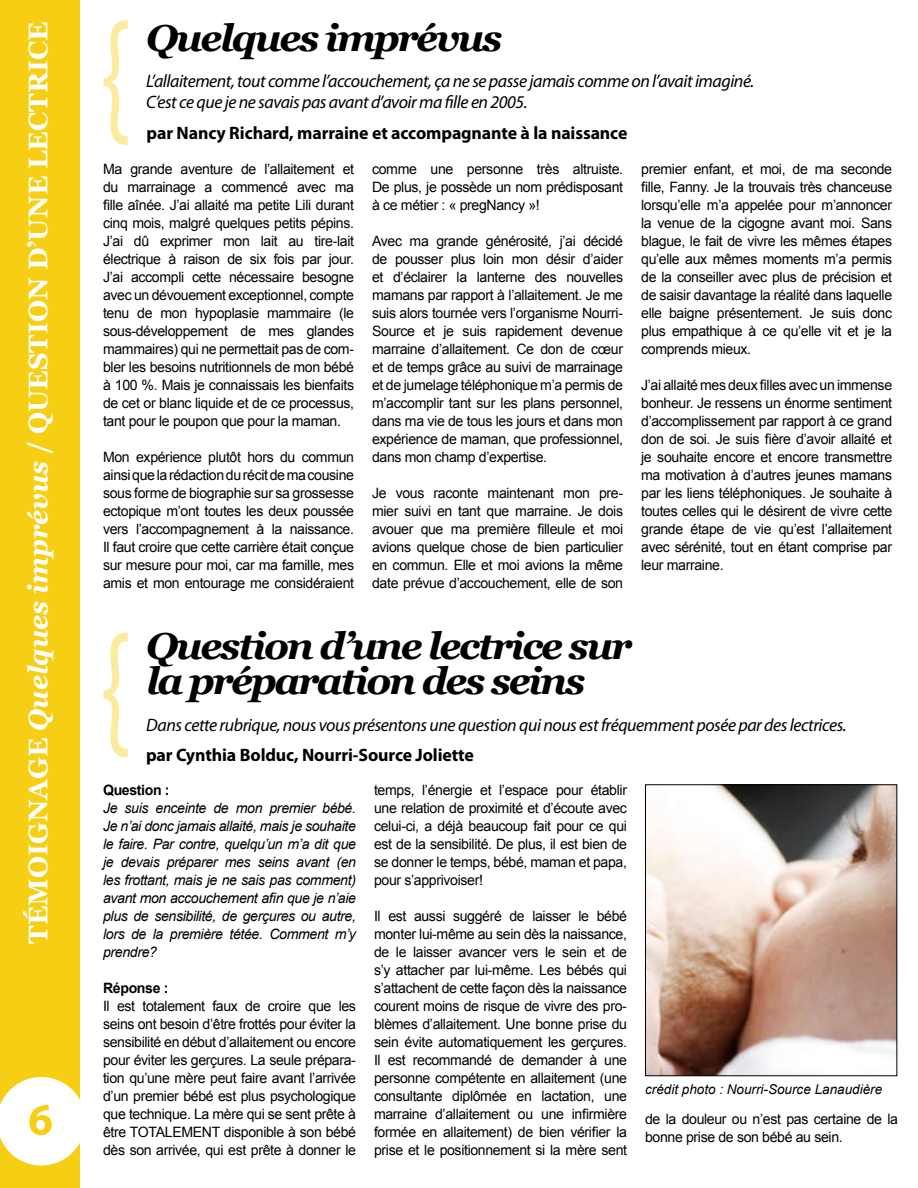
<style>
.page{position:relative;width:918px;height:1188px;background:#fff}
.page>*{position:absolute;margin:0;border:0;box-sizing:border-box;transform-origin:0 0}
.t1{font:italic 700 37.5px/34.5px "Georgia";letter-spacing:-.06em;color:#000;scale:1.05 1}
.t2{font:700 27px "Georgia";color:#fff}
.t3{font:italic 18px/21px "Myriad Pro";letter-spacing:-.025em;color:#000}
.t4{font:700 18px "Myriad Pro";letter-spacing:-.005em;color:#000}
.t5{font:14.25px/18px "Arial";letter-spacing:-.025em;color:#000;text-align:justify}
.t6{font:italic 14.25px/18px "Arial";letter-spacing:-.025em;color:#000;text-align:justify}
.t7{font:700 14.25px "Arial";letter-spacing:-.025em;color:#000}
.t8{font:italic 13.5px "Arial";color:#000}
.s1{font-style:italic}
</style>
<div class="page">
<div style="left:0;top:0;width:80px;height:1188px;background:#f6ce13"></div>
<svg style="left:0;top:1077px;width:80px;height:89px"></svg>
<svg style="left:104px;top:20px;width:24px;height:125px"></svg>
<svg style="left:104px;top:633px;width:24px;height:124px"></svg>
<img style="left:647px;top:786px;width:248px;height:288px">
<div style="left:645px;top:784px;width:252px;height:292px;border:1px solid #000"></div>
<h2 class="t2" style="left:23px;top:944px;width:924px;rotate:-90deg">TÉMOIGNAGE <span class="s1">Quelques imprévus</span> / QUESTION D’UNE LECTRICE</h2>
<h1 class="t1" style="left:146px;top:20px;width:341px">Quelques imprévus</h1>
<p class="t3" style="left:146px;top:70px;width:610px">L’allaitement, tout comme l’accouchement, ça ne se passe jamais comme on l’avait imaginé.<br>C’est ce que je ne savais pas avant d’avoir ma fille en 2005.</p>
<p class="t4" style="left:147px;top:121px;width:482px">par Nancy Richard, marraine et accompagnante à la naissance</p>
<p class="t5" style="left:641px;top:160px;width:253px">premier enfant, et moi, de ma seconde fille, Fanny. Je la trouvais très chanceuse lorsqu’elle m’a appelée pour m’annoncer la venue de la cigogne avant moi. Sans blague, le fait de vivre les mêmes étapes qu’elle aux mêmes moments m’a permis de la conseiller avec plus de précision et de saisir davantage la réalité dans laquelle elle baigne présentement. Je suis donc plus empathique à ce qu’elle vit et je la comprends mieux.</p>
<p class="t5" style="left:641px;top:376px;width:253px">J’ai allaité mes deux filles avec un immense bonheur. Je ressens un énorme sentiment d’accomplissement par rapport à ce grand don de soi. Je suis fière d’avoir allaité et je souhaite encore et encore transmettre ma motivation à d’autres jeunes mamans par les liens téléphoniques. Je souhaite à toutes celles qui le désirent de vivre cette grande étape de vie qu’est l’allaitement avec sérénité, tout en étant comprise par leur marraine.</p>
<p class="t5" style="left:372px;top:160px;width:253px">comme une personne très altruiste.<br>De plus, je possède un nom prédisposant à ce métier : « pregNancy »!</p>
<p class="t5" style="left:372px;top:232px;width:253px">Avec ma grande générosité, j’ai décidé de pousser plus loin mon désir d’aider et d’éclairer la lanterne des nouvelles mamans par rapport à l’allaitement. Je me suis alors tournée vers l’organisme Nourri-Source et je suis rapidement devenue marraine d’allaitement. Ce don de cœur et de temps grâce au suivi de marrainage et de jumelage téléphonique m’a permis de m’accomplir tant sur les plans personnel, dans ma vie de tous les jours et dans mon expérience de maman, que professionnel, dans mon champ d’expertise.</p>
<p class="t5" style="left:372px;top:484px;width:253px">Je vous raconte maintenant mon pre&shy;mier suivi en tant que marraine. Je dois avouer que ma première filleule et moi avions quelque chose de bien particulier en commun. Elle et moi avions la même date prévue d’accouchement, elle de son</p>
<p class="t5" style="left:103px;top:160px;width:253px">Ma grande aventure de l’allaitement et du marrainage a commencé avec ma fille aînée. J’ai allaité ma petite Lili durant cinq mois, malgré quelques petits pépins.<br>J’ai dû exprimer mon lait au tire-lait électrique à raison de six fois par jour.<br>J’ai accompli cette nécessaire besogne avec un dévouement exceptionnel, compte tenu de mon hypoplasie mammaire (le sous-développement de mes glandes mammaires) qui ne permettait pas de com&shy;bler les besoins nutritionnels de mon bébé à 100 %. Mais je connaissais les bienfaits de cet or blanc liquide et de ce processus, tant pour le poupon que pour la maman.</p>
<p class="t5" style="left:103px;top:448px;width:253px">Mon expérience plutôt hors du commun ainsi que la rédaction du récit de ma cousine sous forme de biographie sur sa grossesse ectopique m’ont toutes les deux poussée vers l’accompagnement à la naissance.<br>Il faut croire que cette carrière était conçue sur mesure pour moi, car ma famille, mes amis et mon entourage me considéraient</p>
<h1 class="t1" style="left:146px;top:629px;width:464px">Question d’une lectrice sur la préparation des seins</h1>
<p class="t3" style="left:146px;top:714px;width:702px">Dans cette rubrique, nous vous présentons une question qui nous est fréquemment posée par des lectrices.</p>
<p class="t4" style="left:146px;top:743px;width:329px">par Cynthia Bolduc, Nourri-Source Joliette</p>
<p class="t7" style="left:103px;top:780px;width:68px">Question :</p>
<p class="t6" style="left:103px;top:799px;width:254px">Je suis enceinte de mon premier bébé.<br>Je n’ai donc jamais allaité, mais je souhaite le faire. Par contre, quelqu’un m’a dit que je devais préparer mes seins avant (en les frottant, mais je ne sais pas comment) avant mon accouchement afin que je n’aie plus de sensibilité, de gerçures ou autre, lors de la première tétée. Comment m’y prendre?</p>
<p class="t7" style="left:103px;top:978px;width:67px">Réponse :</p>
<p class="t5" style="left:103px;top:997px;width:254px">Il est totalement faux de croire que les seins ont besoin d’être frottés pour éviter la sensibilité en début d’allaitement ou encore pour éviter les gerçures. La seule prépara&shy;tion qu’une mère peut faire avant l’arrivée d’un premier bébé est plus psychologique que technique. La mère qui se sent prête à être TOTALEMENT disponible à son bébé dès son arrivée, qui est prête à donner le</p>
<p class="t5" style="left:374px;top:781px;width:255px">temps, l’énergie et l’espace pour établir une relation de proximité et d’écoute avec celui-ci, a déjà beaucoup fait pour ce qui est de la sensibilité. De plus, il est bien de se donner le temps, bébé, maman et papa, pour s’apprivoiser!</p>
<p class="t5" style="left:374px;top:907px;width:254px">Il est aussi suggéré de laisser le bébé monter lui-même au sein dès la naissance, de le laisser avancer vers le sein et de s’y attacher par lui-même. Les bébés qui s’attachent de cette façon dès la naissance courent moins de risque de vivre des pro&shy;blèmes d’allaitement. Une bonne prise du sein évite automatiquement les gerçures.<br>Il est recommandé de demander à une personne compétente en allaitement (une consultante diplômée en lactation, une marraine d’allaitement ou une infirmière formée en allaitement) de bien vérifier la prise et le positionnement si la mère sent</p>
<p class="t8" style="left:645px;top:1081px;width:239px">crédit photo : Nourri-Source Lanaudière</p>
<p class="t5" style="left:645px;top:1110px;width:254px">de la douleur ou n’est pas certaine de la bonne prise de son bébé au sein.</p>
</div>
